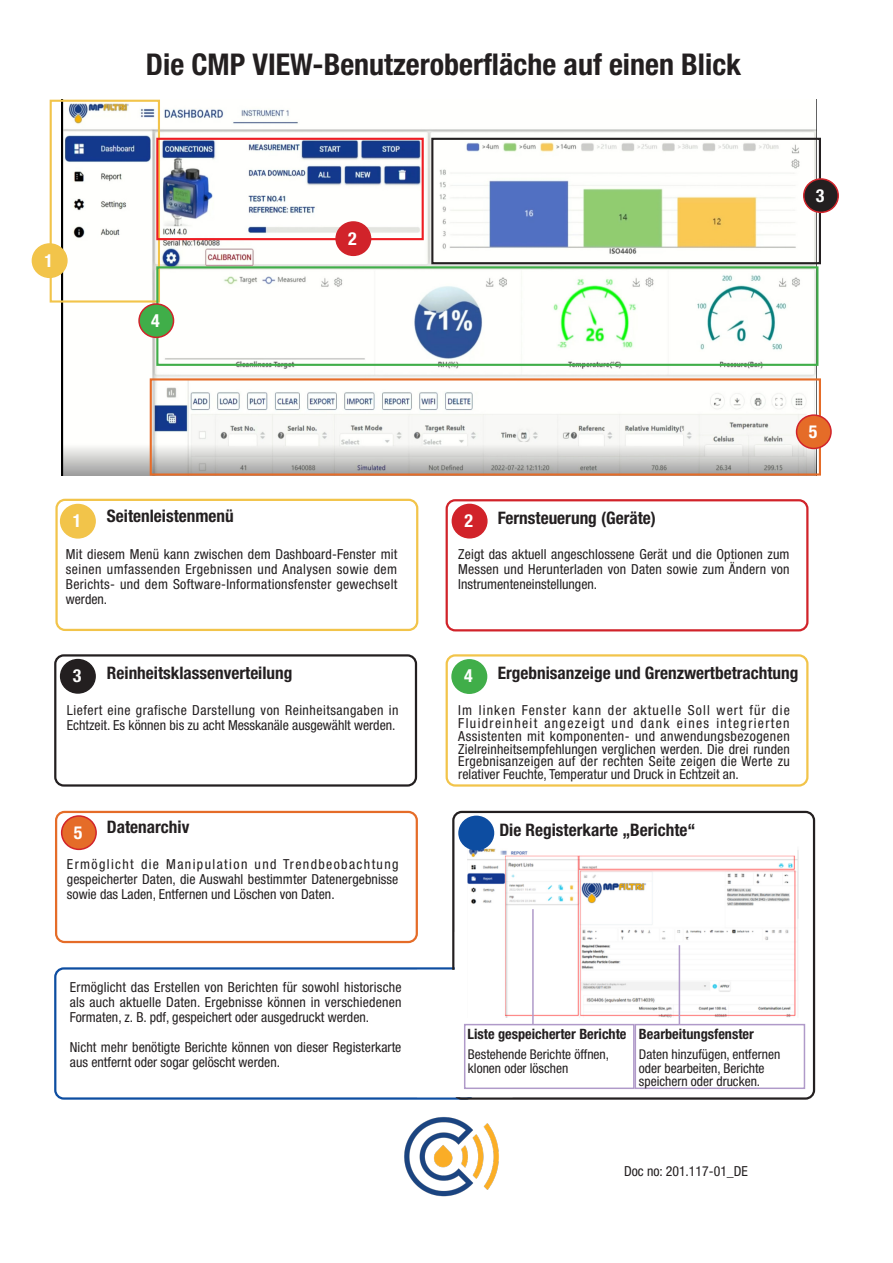
<style>
.page{position:relative;width:893px;height:1263px;background:#fff}
.page>*{position:absolute;margin:0;border:0;box-sizing:border-box;transform-origin:0 0}
.t1{font:700 condensed 30px "Helvetica Neue LT Std";color:#231f20}
.t2{font:700 condensed 18px "Helvetica Neue LT Std";color:#fff}
.t3{font:700 condensed 17.25px "Helvetica Neue LT Std";color:#231f20}
.t4{font:700 condensed 14.25px "Helvetica Neue LT Std";color:#231f20}
.t5{font:condensed 13.8px/15px "Helvetica Neue LT Std";color:#231f20;text-align:justify}
.t6{font:condensed 13.8px/15px "Helvetica Neue LT Std";letter-spacing:.035em;color:#231f20}
.t7{font:condensed 13.5px/13.5px "Helvetica Neue LT Std";color:#231f20}
</style>
<div class="page">
<img style="left:61px;top:103px;width:755px;height:373px">
<div style="left:50px;top:100px;width:110px;height:203px;border:2px solid #f2c44a"></div>
<div style="left:431px;top:138px;width:390px;height:126px;border:2px solid #231f20"></div>
<div style="left:156px;top:138px;width:268px;height:102px;border:2px solid #ee1d23"></div>
<div style="left:156px;top:266px;width:662px;height:100px;border:2px solid #40ae49"></div>
<div style="left:150px;top:378px;width:671px;height:98px;border:2px solid #e56c28"></div>
<div style="left:55px;top:499px;width:363px;height:132px;border:2px solid #f2c44a;border-radius:9px"></div>
<div style="left:32px;top:244px;width:35px;height:33px;background:#f2c44a;border-radius:50%"></div>
<div style="left:32px;top:243px;width:36px;height:35px;border:2px solid #f2c44a;border-radius:50%"></div>
<div style="left:336px;top:222px;width:35px;height:33px;background:#d1232a;border-radius:50%"></div>
<div style="left:335px;top:221px;width:36px;height:35px;border:2px solid #d1232a;border-radius:50%"></div>
<div style="left:804px;top:179px;width:34px;height:33px;background:#231f20;border-radius:50%"></div>
<div style="left:803px;top:178px;width:36px;height:35px;border:2px solid #d1232a;border-radius:50%"></div>
<div style="left:139px;top:304px;width:35px;height:33px;background:#40ae49;border-radius:50%"></div>
<div style="left:138px;top:303px;width:36px;height:35px;border:2px solid #d1232a;border-radius:50%"></div>
<div style="left:796px;top:415px;width:35px;height:33px;background:#e56c28;border-radius:50%"></div>
<div style="left:796px;top:414px;width:36px;height:35px;border:2px solid #d1232a;border-radius:50%"></div>
<div style="left:446px;top:499px;width:362px;height:132px;border:2px solid #d1232a;border-radius:9px"></div>
<div style="left:54px;top:654px;width:363px;height:133px;border:2px solid #231f20;border-radius:9px"></div>
<div style="left:446px;top:654px;width:362px;height:133px;border:2px solid #f2c44a;border-radius:9px"></div>
<div style="left:55px;top:811px;width:363px;height:132px;border:2px solid #e56c28;border-radius:9px"></div>
<div style="left:54px;top:967px;width:421px;height:133px;border:2px solid #0d4da1;border-radius:9px"></div>
<div style="left:61px;top:504px;width:34px;height:34px;background:#f2c44a;border-radius:50%"></div>
<div style="left:60px;top:504px;width:36px;height:35px;border:2px solid #f2c44a;border-radius:50%"></div>
<div style="left:452px;top:504px;width:35px;height:34px;background:#d1232a;border-radius:50%"></div>
<div style="left:452px;top:504px;width:36px;height:34px;border:2px solid #d1232a;border-radius:50%"></div>
<div style="left:61px;top:660px;width:34px;height:33px;background:#231f20;border-radius:50%"></div>
<div style="left:60px;top:659px;width:36px;height:35px;border:2px solid #231f20;border-radius:50%"></div>
<div style="left:452px;top:660px;width:35px;height:33px;background:#40ae49;border-radius:50%"></div>
<div style="left:451px;top:659px;width:36px;height:35px;border:2px solid #40ae49;border-radius:50%"></div>
<div style="left:62px;top:816px;width:34px;height:33px;background:#e56c28;border-radius:50%"></div>
<div style="left:61px;top:815px;width:36px;height:35px;border:2px solid #d1232a;border-radius:50%"></div>
<div style="left:452px;top:811px;width:363px;height:289px;border:2px solid #231f20;border-radius:9px"></div>
<div style="left:417px;top:970px;width:96px;height:127px;background:#fff"></div>
<div style="left:455px;top:932px;width:95px;height:127px;background:#fff"></div>
<img style="left:468px;top:846px;width:331px;height:171px">
<div style="left:459px;top:816px;width:34px;height:34px;background:#0d4da1;border-radius:50%"></div>
<div style="left:458px;top:816px;width:36px;height:34px;border:2px solid #0d4da1;border-radius:50%"></div>
<hr style="left:532px;top:909px;width:2px;height:116px;background:#b09ac9">
<hr style="left:679px;top:945px;width:1px;height:80px;background:#b09ac9">
<div style="left:464px;top:1024px;width:171px;height:65px;border:2px solid #b09ac9"></div>
<div style="left:635px;top:1024px;width:170px;height:65px;border:2px solid #b09ac9"></div>
<img style="left:383px;top:1088px;width:136px;height:109px">
<p class="t1" style="left:146px;top:47px;width:597px">Die CMP VIEW-Benutzeroberfläche auf einen Blick</p>
<p class="t2" style="left:45px;top:249px;width:10px">1</p>
<p class="t2" style="left:151px;top:309px;width:10px">4</p>
<p class="t2" style="left:348px;top:227px;width:10px">2</p>
<p class="t2" style="left:816px;top:184px;width:10px">3</p>
<p class="t2" style="left:809px;top:420px;width:10px">5</p>
<p class="t3" style="left:107px;top:505px;width:128px">Seitenleistenmenü</p>
<p class="t5" style="left:66px;top:547px;width:333px">Mit diesem Menü kann zwischen dem Dashboard-Fenster mit seinen umfassenden Ergebnissen und Analysen sowie dem Berichts- und dem Software-Informationsfenster gewechselt werden.</p>
<p class="t3" style="left:498px;top:507px;width:160px">Fernsteuerung (Geräte)</p>
<p class="t5" style="left:458px;top:547px;width:333px">Zeigt das aktuell angeschlossene Gerät und die Optionen zum Messen und Herunterladen von Daten sowie zum Ändern von Instrumenteneinstellungen.</p>
<p class="t2" style="left:73px;top:510px;width:10px">1</p>
<p class="t2" style="left:465px;top:510px;width:10px">2</p>
<p class="t3" style="left:498px;top:662px;width:302px">Ergebnisanzeige und Grenzwertbetrachtung</p>
<p class="t5" style="left:458px;top:704px;width:333px;line-height:12.8px">Im linken Fenster kann der aktuelle Soll wert für die Fluidreinheit angezeigt und dank eines integrierten Assistenten mit komponenten- und anwendungsbezogenen Zielreinheitsempfehlungen verglichen werden. Die drei runden Ergebnisanzeigen auf der rechten Seite zeigen die Werte zu relativer Feuchte, Temperatur und Druck in Echtzeit an.</p>
<p class="t3" style="left:107px;top:662px;width:187px">Reinheitsklassenverteilung</p>
<p class="t6" style="left:67px;top:703px;width:333px">Liefert eine grafische Darstellung von Reinheitsangaben in<br>Echtzeit. Es können bis zu acht Messkanäle ausgewählt werden.</p>
<p class="t2" style="left:73px;top:665px;width:10px">3</p>
<p class="t2" style="left:464px;top:665px;width:10px">4</p>
<p class="t3" style="left:107px;top:816px;width:84px">Datenarchiv</p>
<p class="t5" style="left:67px;top:857px;width:333px">Ermöglicht die Manipulation und Trendbeobachtung gespeicherter Daten, die Auswahl bestimmter Datenergebnisse sowie das Laden, Entfernen und Löschen von Daten.</p>
<p class="t2" style="left:74px;top:821px;width:10px">5</p>
<p class="t3" style="left:499px;top:819px;width:198px">Die Registerkarte „Berichte“</p>
<p class="t5" style="left:70px;top:979px;width:333px">Ermöglicht das Erstellen von Berichten für sowohl historische als auch aktuelle Daten. Ergebnisse können in verschiedenen Formaten, z. B. pdf, gespeichert oder ausgedruckt werden.</p>
<p class="t5" style="left:70px;top:1039px;width:333px">Nicht mehr benötigte Berichte können von dieser Registerkarte aus entfernt oder sogar gelöscht werden.</p>
<p class="t4" style="left:467px;top:1025px;width:161px">Liste gespeicherter Berichte</p>
<p class="t4" style="left:639px;top:1025px;width:117px">Bearbeitungsfenster</p>
<p class="t7" style="left:468px;top:1047px;width:143px">Bestehende Berichte öffnen, klonen oder löschen</p>
<p class="t7" style="left:639px;top:1047px;width:143px">Daten hinzufügen, entfernen oder bearbeiten, Berichte speichern oder drucken.</p>
<p class="t5" style="left:624px;top:1164px;width:125px">Doc no: 201.117-01_DE</p>
</div>
